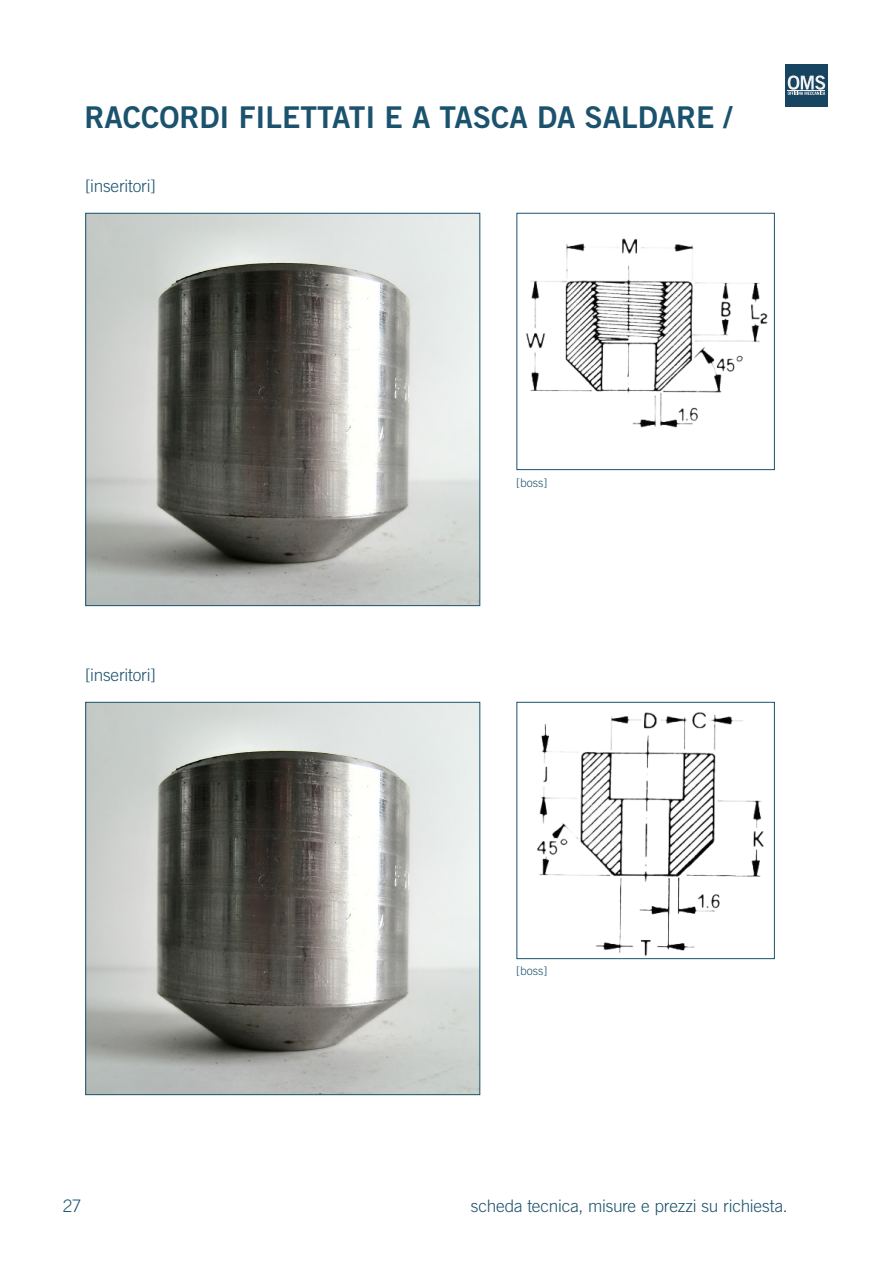
<style>
.page{position:relative;width:893px;height:1263px;background:#fff}
.page>*{position:absolute;margin:0;border:0;box-sizing:border-box;transform-origin:0 0}
.t1{font:30px "Trade Gothic LT Std Bd 2";color:#1b526d}
.t2{font:300 17.25px "Trade Gothic LT Std";letter-spacing:-.015em;color:#1b526d}
.t3{font:300 12px "Trade Gothic LT Std";color:#1b526d}
</style>
<div class="page">
<div style="left:785px;top:64px;width:43px;height:42px;background:#174561"></div>
<svg style="left:788px;top:75px;width:37px;height:20px"></svg>
<hr style="left:788px;top:90px;width:37px;height:1px;background:#f2f0f0">
<img style="left:87px;top:215px;width:391px;height:389px">
<div style="left:85px;top:213px;width:395px;height:393px;border:1px solid #1b526d"></div>
<img style="left:526px;top:238px;width:242px;height:190px">
<div style="left:516px;top:213px;width:259px;height:257px;border:1px solid #1b526d"></div>
<img style="left:537px;top:712px;width:227px;height:244px">
<div style="left:516px;top:702px;width:259px;height:257px;border:1px solid #1b526d"></div>
<img style="left:87px;top:704px;width:391px;height:389px">
<div style="left:85px;top:702px;width:395px;height:393px;border:1px solid #1b526d"></div>
<p class="t1" style="left:85px;top:99px;width:649px">RACCORDI FILETTATI E A TASCA DA SALDARE /</p>
<p class="t2" style="left:85px;top:176px;width:72px">[inseritori]</p>
<p class="t2" style="left:85px;top:665px;width:72px">[inseritori]</p>
<p class="t3" style="left:516px;top:475px;width:33px">[boss]</p>
<p class="t3" style="left:516px;top:964px;width:33px">[boss]</p>
<p class="t2" style="left:63px;top:1195px;width:20px">27</p>
<p class="t2" style="left:471px;top:1195px;width:318px">scheda tecnica, misure e prezzi su richiesta.</p>
</div>
